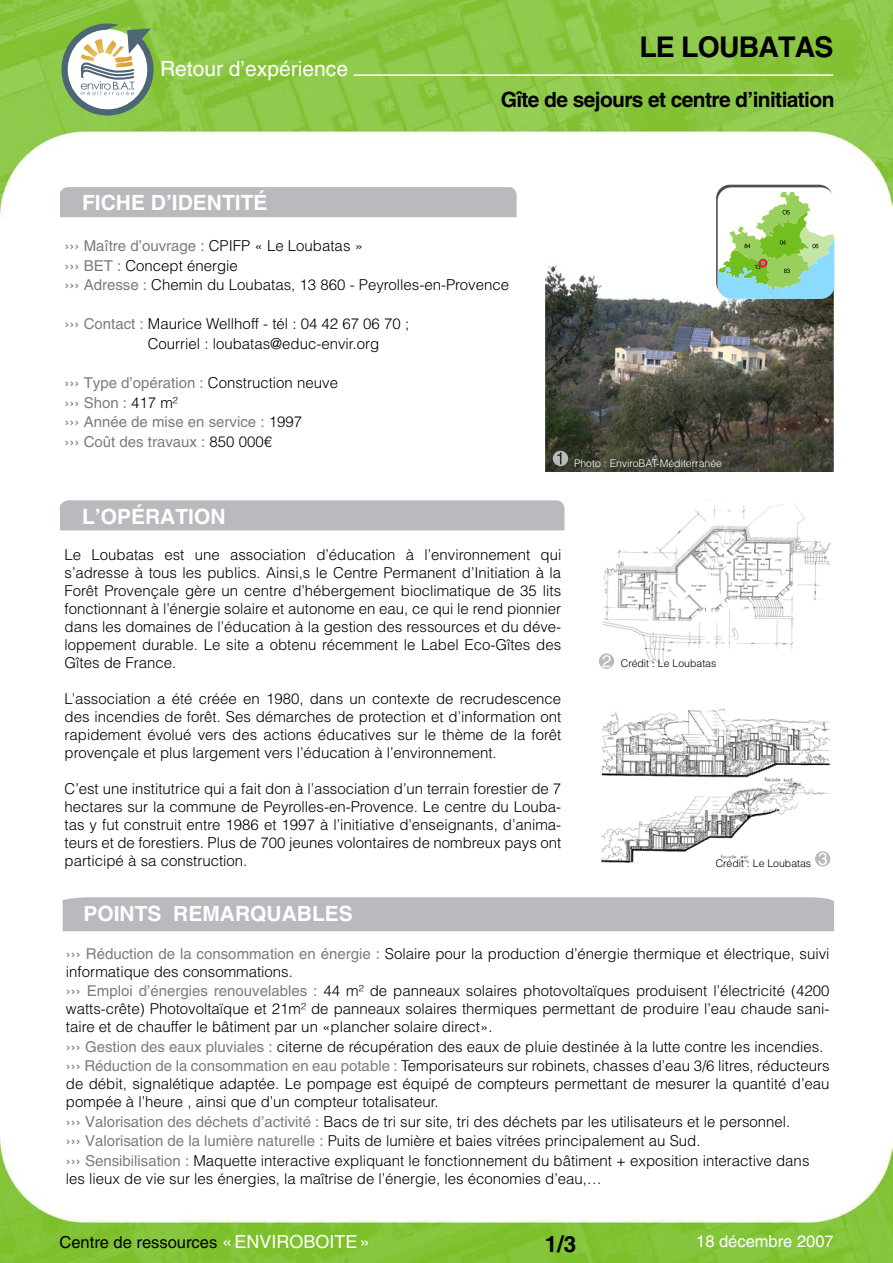
<style>
.page{position:relative;width:893px;height:1263px;background:#fff}
.page>*{position:absolute;margin:0;border:0;box-sizing:border-box;transform-origin:0 0}
.t1{font:700 28.5px "Helvetica LT Std";letter-spacing:-.03em;color:#000}
.t2{font:700 22.5px "Helvetica LT Std";color:#000}
.t3{font:700 21px "Helvetica LT Std";color:#fff}
.t4{font:700 21px "Helvetica LT Std";letter-spacing:-.03em;color:#000}
.t5{font:21px "Helvetica LT Std";color:#fff}
.t6{font:16.5px "Helvetica LT Std";color:#000}
.t7{font:16.5px "Helvetica LT Std";color:#fff}
.Style_de_paragraphe_1{font:300 15px/18px "Helvetica LT Std";color:#000;text-align:justify}
.t8{font:15px "Helvetica LT Std";color:#7c7c7c}
.t9{font:300 10.5px "Helvetica LT Std";color:#000}
.t10{font:300 10.5px "Helvetica LT Std";color:#fdfdfd}
.s1{font-weight:300;color:#000}
.s2{font-weight:400;color:#7c7c7c}
.s3{font-size:18px;color:#fff}
</style>
<div class="page">
<img style="left:0;top:1140px;width:893px;height:123px">
<img style="left:0;top:0;width:893px;height:218px">
<hr style="left:354px;top:74px;width:479px;height:2px;background:#fff">
<svg style="left:61px;top:23px;width:93px;height:93px"></svg>
<div style="left:63px;top:897px;width:771px;height:34px;background:#b8babd"></div>
<div style="left:60px;top:500px;width:504px;height:30px;background:#b8babd"></div>
<div style="left:60px;top:187px;width:457px;height:30px;background:#b8babd"></div>
<img style="left:602px;top:500px;width:229px;height:164px">
<img style="left:601px;top:708px;width:230px;height:159px">
<img style="left:545px;top:265px;width:289px;height:207px">
<svg style="left:553px;top:451px;width:15px;height:15px"></svg>
<svg style="left:599px;top:653px;width:15px;height:16px"></svg>
<svg style="left:815px;top:851px;width:15px;height:15px"></svg>
<svg style="left:716px;top:185px;width:118px;height:114px"></svg>
<p class="t5" style="left:160px;top:57px;width:189px">Retour d’expérience</p>
<p class="t1" style="left:639px;top:29px;width:196px">LE LOUBATAS</p>
<p class="t4" style="left:501px;top:86px;width:335px">Gîte de sejours et centre d’initiation</p>
<p class="t3" style="left:82px;top:190px;width:187px">FICHE D’IDENTITÉ</p>
<p class="t8" style="left:65px;top:237px;width:300px">››› Maître d’ouvrage : <span class="s1">CPIFP « Le Loubatas »</span></p>
<p class="Style_de_paragraphe_1" style="left:65px;top:256px;width:175px"><span class="s2">››› BET :</span> Concept énergie</p>
<p class="Style_de_paragraphe_1" style="left:65px;top:276px;width:446px"><span class="s2">››› Adresse :</span> Chemin du Loubatas, 13 860 - Peyrolles-en-Provence</p>
<p class="Style_de_paragraphe_1" style="left:65px;top:315px;width:346px"><span class="s2">››› Contact :</span> Maurice Wellhoff - tél : 04 42 67 06 70 ;</p>
<p class="Style_de_paragraphe_1" style="left:148px;top:334px;width:233px">Courriel : loubatas@educ-envir.org</p>
<p class="t8" style="left:65px;top:374px;width:275px">››› Type d’opération : <span class="s1">Construction neuve</span></p>
<p class="t8" style="left:65px;top:393px;width:115px">››› Shon : <span class="s1">417 m²</span></p>
<p class="t8" style="left:65px;top:413px;width:239px">››› Année de mise en service : <span class="s1">1997</span></p>
<p class="t8" style="left:65px;top:432px;width:209px">››› Coût des travaux : <span class="s1">850 000€</span></p>
<p class="t10" style="left:574px;top:456px;width:150px">Photo : EnviroBAT-Méditerranée</p>
<p class="t3" style="left:82px;top:503px;width:145px">L’OPÉRATION</p>
<p class="Style_de_paragraphe_1" style="left:65px;top:545px;width:498px">Le Loubatas est une association d’éducation à l’environnement qui s’adresse à tous les publics. Ainsi,s le Centre Permanent d’Initiation à la Forêt Provençale gère un centre d’hébergement bioclimatique de 35 lits fonctionnant à l’énergie solaire et autonome en eau, ce qui le rend pionnier dans les domaines de l’éducation à la gestion des ressources et du déve&shy;loppement durable. Le site a obtenu récemment le Label Eco-Gîtes des Gîtes de France.</p>
<p class="Style_de_paragraphe_1" style="left:65px;top:689px;width:498px">L’association a été créée en 1980, dans un contexte de recrudescence des incendies de forêt. Ses démarches de protection et d’information ont rapidement évolué vers des actions éducatives sur le thème de la forêt provençale et plus largement vers l’éducation à l’environnement.</p>
<p class="Style_de_paragraphe_1" style="left:65px;top:779px;width:498px">C’est une institutrice qui a fait don à l’association d’un terrain forestier de 7 hectares sur la commune de Peyrolles-en-Provence. Le centre du Louba&shy;tas y fut construit entre 1986 et 1997 à l’initiative d’enseignants, d’anima&shy;teurs et de forestiers. Plus de 700 jeunes volontaires de nombreux pays ont participé à sa construction.</p>
<p class="t3" style="left:83px;top:901px;width:271px">POINTS REMARQUABLES</p>
<p class="Style_de_paragraphe_1" style="left:66px;top:944px;width:765px"><span class="s2">››› Réduction de la consommation en énergie :</span> Solaire pour la production d’énergie thermique et électrique, suivi informatique des consommations.</p>
<p class="Style_de_paragraphe_1" style="left:66px;top:982px;width:765px"><span class="s2">››› Emploi d’énergies renouvelables :</span> 44 m² de panneaux solaires photovoltaïques produisent l’électricité (4200 watts-crête) Photovoltaïque et 21m² de panneaux solaires thermiques permettant de produire l’eau chaude sani&shy;taire et de chauffer le bâtiment par un «plancher solaire direct».</p>
<p class="Style_de_paragraphe_1" style="left:66px;top:1037px;width:759px"><span class="s2">››› Gestion des eaux pluviales :</span> citerne de récupération des eaux de pluie destinée à la lutte contre les incendies.</p>
<p class="Style_de_paragraphe_1" style="left:66px;top:1057px;width:765px"><span class="s2">››› Réduction de la consommation en eau potable :</span> Temporisateurs sur robinets, chasses d’eau 3/6 litres, réducteurs de débit, signalétique adaptée. Le pompage est équipé de compteurs permettant de mesurer la quantité d’eau pompée à l’heure , ainsi que d’un compteur totalisateur.</p>
<p class="Style_de_paragraphe_1" style="left:66px;top:1112px;width:726px"><span class="s2">››› Valorisation des déchets d’activité :</span> Bacs de tri sur site, tri des déchets par les utilisateurs et le personnel.</p>
<p class="Style_de_paragraphe_1" style="left:66px;top:1132px;width:636px"><span class="s2">››› Valorisation de la lumière naturelle :</span> Puits de lumière et baies vitrées principalement au Sud.</p>
<p class="Style_de_paragraphe_1" style="left:66px;top:1151px;width:745px"><span class="s2">››› Sensibilisation :</span> Maquette interactive expliquant le fonctionnement du bâtiment + exposition interactive dans les lieux de vie sur les énergies, la maîtrise de l’énergie, les économies d’eau,…</p>
<p class="t9" style="left:621px;top:656px;width:97px">Crédit : Le Loubatas</p>
<p class="t9" style="left:716px;top:857px;width:97px">Crédit : Le Loubatas</p>
<p class="t6" style="left:60px;top:1233px;width:312px">Centre de ressources <span class="s3">« ENVIROBOITE»</span></p>
<p class="t2" style="left:545px;top:1230px;width:33px">1/3</p>
<p class="t7" style="left:696px;top:1232px;width:139px">18 décembre 2007</p>
</div>
